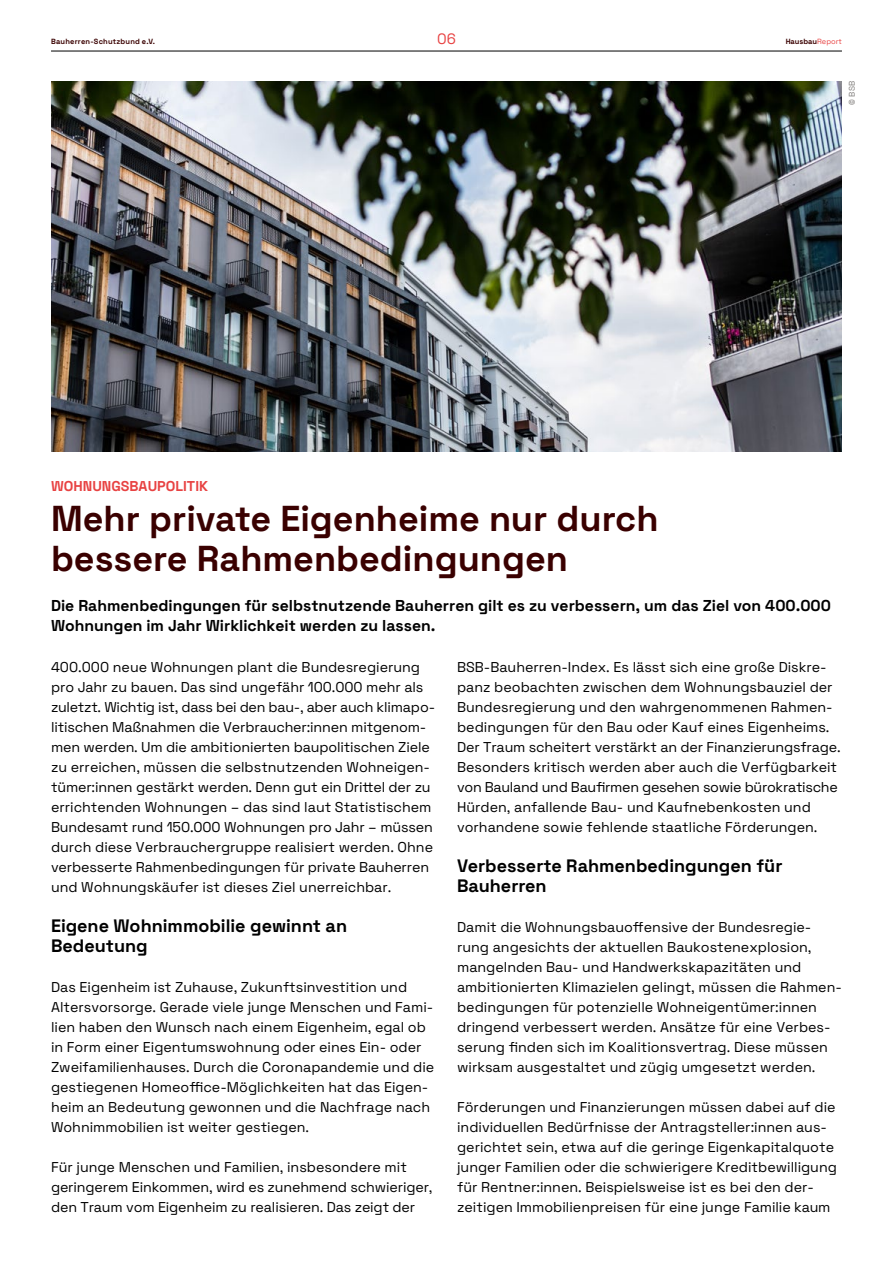
<style>
.page{position:relative;width:893px;height:1263px;background:#fff}
.page>*{position:absolute;margin:0;border:0;box-sizing:border-box;transform-origin:0 0}
.t1{font:700 36px/40px "BSB Space Grotesk";color:#3a0000}
.t2{font:700 18px/20px "BSB Space Grotesk";color:#000}
.t3{font:700 15.75px/20px "BSB Space Grotesk";color:#000}
.t4{font:15px "BSB Space Grotesk";color:#e84242}
.t5{font:14.25px/20px "BSB Space Grotesk";color:#000}
.t6{font:700 14.25px "BSB Space Grotesk";color:#e84242}
.t7{font:8.25px "BSB Space Grotesk";color:#7f7c7a}
.t8{font:700 7.5px "BSB Space Grotesk";letter-spacing:.025em;color:#3a0000}
.t9{font:700 7.5px "BSB Space Grotesk";color:#3a0000}
.s1{font-weight:400;color:#e84242}
</style>
<div class="page">
<img style="left:51px;top:81px;width:791px;height:370px">
<hr style="left:51px;top:51px;width:791px;height:1px;background:#000">
<p class="t8" style="left:51px;top:35px;width:106px">Bauherren-Schutzbund e.V.</p>
<p class="t4" style="left:437px;top:27px;width:20px">06</p>
<p class="t9" style="left:786px;top:35px;width:58px">Hausbau<span class="s1">Report</span></p>
<p class="t7" style="left:846px;top:104px;width:25px;rotate:-90deg">© BSB</p>
<p class="t6" style="left:51px;top:475px;width:159px">WOHNUNGSBAUPOLITIK</p>
<h1 class="t1" style="left:51px;top:496px;width:609px">Mehr private Eigenheime nur durch bessere Rahmenbedingungen</h1>
<p class="t3" style="left:51px;top:595px;width:781px">Die Rahmenbedingungen für selbstnutzende Bauherren gilt es zu verbessern, um das Ziel von 400.000<br>Wohnungen im Jahr Wirklichkeit werden zu lassen.</p>
<p class="t5" style="left:51px;top:656px;width:386px">400.000 neue Wohnungen plant die Bundesregierung pro Jahr zu bauen. Das sind ungefähr 100.000 mehr als zuletzt. Wichtig ist, dass bei den bau-, aber auch klimapo&shy;litischen Maßnahmen die Verbraucher:innen mitgenom&shy;men werden. Um die ambitionierten baupolitischen Ziele zu erreichen, müssen die selbstnutzenden Wohneigen&shy;tümer:innen gestärkt werden. Denn gut ein Drittel der zu errichtenden Wohnungen – das sind laut Statistischem Bundesamt rund 150.000 Wohnungen pro Jahr – müssen durch diese Verbrauchergruppe realisiert werden. Ohne verbesserte Rahmenbedingungen für private Bauherren und Wohnungskäufer ist dieses Ziel unerreichbar.</p>
<p class="t2" style="left:51px;top:914px;width:298px">Eigene Wohnimmobilie gewinnt an<br>Bedeutung</p>
<p class="t5" style="left:51px;top:976px;width:385px">Das Eigenheim ist Zuhause, Zukunftsinvestition und Altersvorsorge. Gerade viele junge Menschen und Fami&shy;lien haben den Wunsch nach einem Eigenheim, egal ob in Form einer Eigentumswohnung oder eines Ein- oder Zweifamilienhauses. Durch die Coronapandemie und die gestiegenen Homeoffice-Möglichkeiten hat das Eigen&shy;heim an Bedeutung gewonnen und die Nachfrage nach Wohnimmobilien ist weiter gestiegen.</p>
<p class="t5" style="left:51px;top:1156px;width:383px">Für junge Menschen und Familien, insbesondere mit geringerem Einkommen, wird es zunehmend schwieriger, den Traum vom Eigenheim zu realisieren. Das zeigt der</p>
<p class="t5" style="left:457px;top:656px;width:385px">BSB-Bauherren-Index. Es lässt sich eine große Diskre&shy;panz beobachten zwischen dem Wohnungsbauziel der Bundesregierung und den wahrgenommenen Rahmen&shy;bedingungen für den Bau oder Kauf eines Eigenheims.<br>Der Traum scheitert verstärkt an der Finanzierungsfrage.<br>Besonders kritisch werden aber auch die Verfügbarkeit von Bauland und Baufirmen gesehen sowie bürokratische Hürden, anfallende Bau- und Kaufnebenkosten und vorhandene sowie fehlende staatliche Förderungen.</p>
<p class="t2" style="left:457px;top:854px;width:327px">Verbesserte Rahmenbedingungen für<br>Bauherren</p>
<p class="t5" style="left:457px;top:916px;width:386px">Damit die Wohnungsbauoffensive der Bundesregie&shy;rung angesichts der aktuellen Baukostenexplosion, mangelnden Bau- und Handwerkskapazitäten und ambitionierten Klimazielen gelingt, müssen die Rahmen&shy;bedingungen für potenzielle Wohneigentümer:innen dringend verbessert werden. Ansätze für eine Verbes&shy;serung finden sich im Koalitionsvertrag. Diese müssen wirksam ausgestaltet und zügig umgesetzt werden.</p>
<p class="t5" style="left:457px;top:1096px;width:381px">Förderungen und Finanzierungen müssen dabei auf die individuellen Bedürfnisse der Antragsteller:innen aus&shy;gerichtet sein, etwa auf die geringe Eigenkapitalquote junger Familien oder die schwierigere Kreditbewilligung für Rentner:innen. Beispielsweise ist es bei den der&shy;zeitigen Immobilienpreisen für eine junge Familie kaum</p>
</div>
